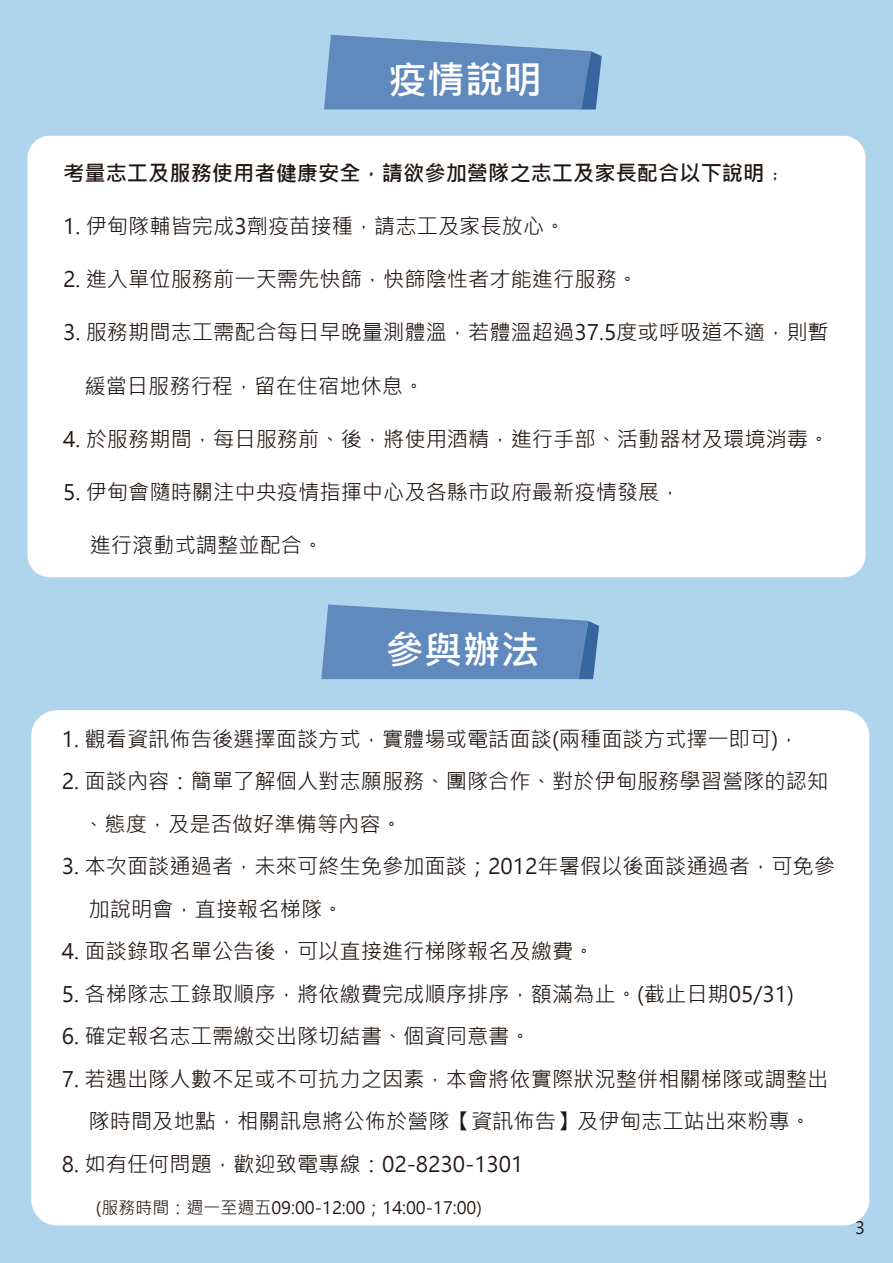
<style>
.page{position:relative;width:893px;height:1263px;background:#aed5ec}
.page>*{position:absolute;margin:0;border:0;box-sizing:border-box;transform-origin:0 0}
.t1{font:38.4px "Microsoft Jheng Hei UI Bold";color:#fff}
.t2{font:21.3px/42.5px "Microsoft Jheng Hei UI Regular";color:#211814}
.t3{font:21.3px "Microsoft Jheng Hei UI Bold";color:#211814}
.t4{font:16.95px "Microsoft Jheng Hei UI Regular";color:#211814}
</style>
<div class="page">
<svg style="left:321px;top:604px;width:278px;height:75px;background:#6992c3"></svg>
<div style="left:28px;top:136px;width:837px;height:441px;background:#fff;border-radius:22px"></div>
<svg style="left:324px;top:35px;width:278px;height:74px;background:#6891c2"></svg>
<div style="left:31px;top:710px;width:838px;height:515px;background:#fff;border-radius:26px"></div>
<h1 class="t1" style="left:388px;top:56px;width:155px">疫情說明</h1>
<p class="t3" style="left:63px;top:160px;width:724px">考量志工及服務使用者健康安全，請欲參加營隊之志工及家長配合以下說明﹔</p>
<p class="t2" style="left:63px;top:205px;width:504px">1. 伊甸隊輔皆完成3劑疫苗接種，請志工及家長放心。</p>
<p class="t2" style="left:63px;top:258px;width:577px">2. 進入單位服務前一天需先快篩，快篩陰性者才能進行服務。</p>
<p class="t2" style="left:63px;top:311px;width:767px">3. 服務期間志工需配合每日早晚量測體溫，若體溫超過37.5度或呼吸道不適，則暫</p>
<p class="t2" style="left:84px;top:365px;width:341px">緩當日服務行程，留在住宿地休息。</p>
<p class="t2" style="left:63px;top:418px;width:768px">4. 於服務期間，每日服務前、後，將使用酒精，進行手部、活動器材及環境消毒。</p>
<p class="t2" style="left:63px;top:471px;width:619px">5. 伊甸會隨時關注中央疫情指揮中心及各縣市政府最新疫情發展，</p>
<p class="t2" style="left:90px;top:524px;width:235px">進行滾動式調整並配合。</p>
<h1 class="t1" style="left:385px;top:625px;width:155px">參與辦法</h1>
<p class="t2" style="left:62px;top:718px;width:739px">1. 觀看資訊佈告後選擇面談方式，實體場或電話面談(兩種面談方式擇一即可)，</p>
<p class="t2" style="left:83px;top:760px;width:747px;text-indent:-21px">2. 面談內容：簡單了解個人對志願服務、團隊合作、對於伊甸服務學習營隊的認知、態度，及是否做好準備等內容。</p>
<p class="t2" style="left:89px;top:845px;width:748px;text-indent:-27px">3. 本次面談通過者，未來可終生免參加面談；2012年暑假以後面談通過者，可免參加說明會，直接報名梯隊。</p>
<p class="t2" style="left:62px;top:930px;width:534px">4. 面談錄取名單公告後，可以直接進行梯隊報名及繳費。</p>
<p class="t2" style="left:62px;top:973px;width:733px">5. 各梯隊志工錄取順序，將依繳費完成順序排序，額滿為止。(截止日期05/31)</p>
<p class="t2" style="left:62px;top:1015px;width:470px">6. 確定報名志工需繳交出隊切結書、個資同意書。</p>
<p class="t2" style="left:62px;top:1058px;width:768px;text-align:center">7. 若遇出隊人數不足或不可抗力之因素，本會將依實際狀況整併相關梯隊或調整出隊時間及地點，相關訊息將公佈於營隊【資訊佈告】及伊甸志工站出來粉專。</p>
<p class="t2" style="left:62px;top:1143px;width:463px">8. 如有任何問題，歡迎致電專線：02-8230-1301</p>
<p class="t4" style="left:96px;top:1197px;width:387px">(服務時間：週一至週五09:00-12:00；14:00-17:00)</p>
<p class="t4" style="left:855px;top:1217px;width:11px">3</p>
</div>
